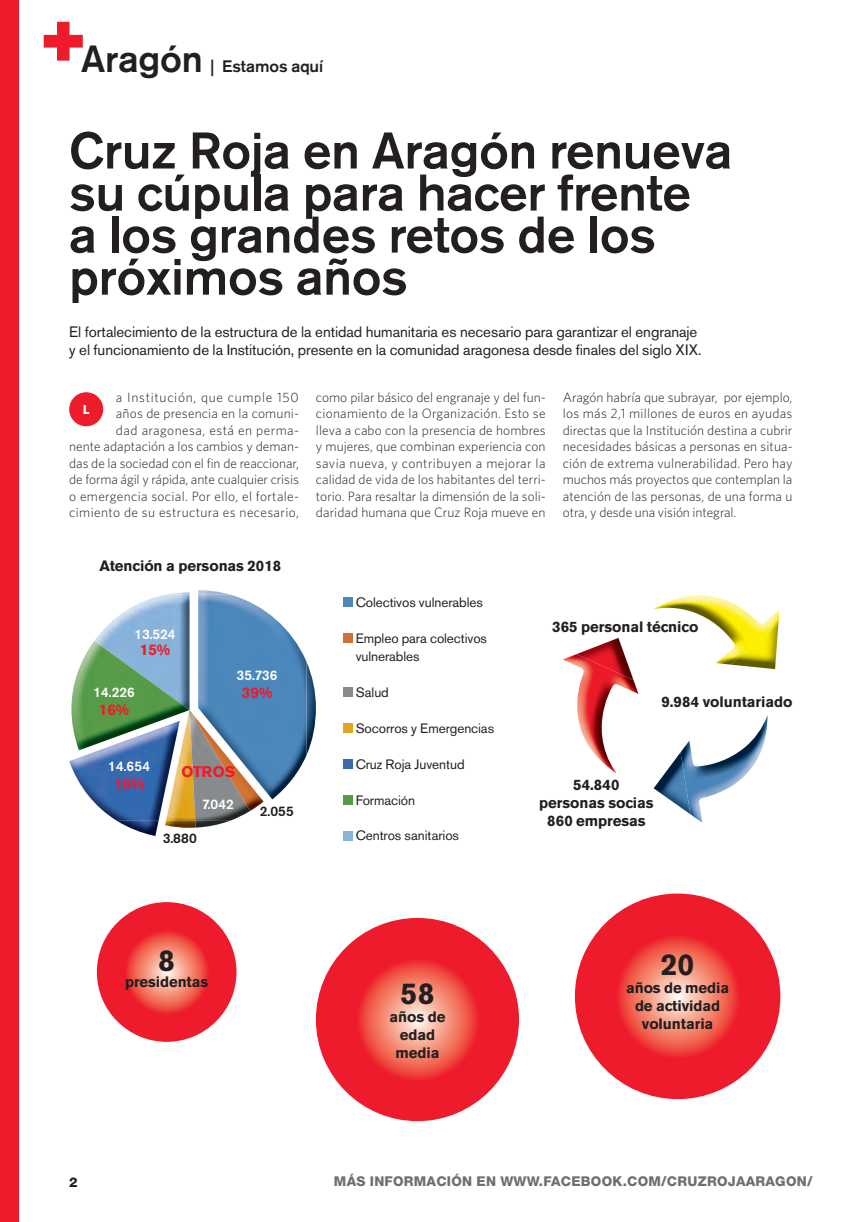
<style>
.page{position:relative;width:851px;height:1222px;background:#fff}
.page>*{position:absolute;margin:0;border:0;box-sizing:border-box;transform-origin:0 0}
.t1{font:500 51px/42px "Akzidenz Grotesk BE";letter-spacing:-.005em;color:#231f20}
.t2{font:500 37.5px "Akzidenz Grotesk BE";letter-spacing:-.005em;color:#231f20}
.t3{font:700 30px "Akzidenz Grotesk BE";color:#231f20}
.t4{font:500 16.5px "Akzidenz Grotesk BE";letter-spacing:-.005em;color:#231f20}
.t5{font:700 15.3px "Akzidenz Grotesk BE";letter-spacing:-.005em;color:#ee1b2c}
.t6{font:15px/18px "Akzidenz Grotesk BE";letter-spacing:-.005em;color:#231f20}
.t7{font:700 15px/18px "Akzidenz Grotesk BE";letter-spacing:-.005em;color:#231f20;text-align:center}
.t8{font:500 13.8px "Akzidenz Grotesk BE";letter-spacing:.005em;color:#fff}
.t9{font:500 13.8px "Akzidenz Grotesk BE";letter-spacing:.015em;color:#231f20}
.t10{font:300 13.5px/16.5px "Whitney";letter-spacing:.005em;color:#231f20;text-align:justify}
.t11{font:13.5px/18px "Akzidenz Grotesk BE";letter-spacing:-.005em;color:#231f20}
.t12{font:800 13.5px "Helvetica Neue";letter-spacing:.02em;color:#6d6f74}
.t13{font:800 13.5px "Helvetica Neue";color:#231f20}
.t14{font:700 12.75px "Akzidenz Grotesk BE";color:#fff}
</style>
<div class="page">
<div style="left:0;top:0;width:19px;height:1221px;background:#ee1b2c"></div>
<svg style="left:44px;top:22px;width:39px;height:39px"></svg>
<div style="left:69px;top:392px;width:34px;height:34px;background:#ee1b2c;border-radius:50%"></div>
<svg style="left:97px;top:902px;width:139px;height:139px;background:#ef3b41"></svg>
<svg style="left:316px;top:917px;width:203px;height:203px;background:#ef3c41"></svg>
<svg style="left:575px;top:893px;width:205px;height:205px;background:#ef3b41"></svg>
<div style="left:343px;top:597px;width:9px;height:9px;background:#4c87b9"></div>
<div style="left:343px;top:633px;width:9px;height:9px;background:#ce7132"></div>
<div style="left:343px;top:687px;width:9px;height:9px;background:#888b8c"></div>
<div style="left:343px;top:723px;width:9px;height:9px;background:#e1a51e"></div>
<div style="left:343px;top:758px;width:9px;height:10px;background:#3a6aaf"></div>
<div style="left:343px;top:794px;width:9px;height:10px;background:#569a49"></div>
<div style="left:343px;top:830px;width:9px;height:10px;background:#89b3d9"></div>
<img style="left:730px;top:664px;width:46px;height:5px">
<img style="left:654px;top:595px;width:125px;height:69px">
<img style="left:653px;top:753px;width:27px;height:54px">
<img style="left:680px;top:716px;width:87px;height:106px">
<img style="left:577px;top:638px;width:48px;height:16px">
<img style="left:563px;top:654px;width:75px;height:119px">
<img style="left:95px;top:594px;width:94px;height:46px">
<img style="left:71px;top:640px;width:118px;height:80px">
<img style="left:117px;top:820px;width:42px;height:15px">
<img style="left:69px;top:720px;width:96px;height:100px">
<img style="left:165px;top:710px;width:30px;height:117px">
<img style="left:195px;top:820px;width:35px;height:7px">
<img style="left:189px;top:810px;width:61px;height:10px">
<img style="left:189px;top:710px;width:75px;height:100px">
<img style="left:198px;top:590px;width:30px;height:4px">
<img style="left:306px;top:661px;width:10px;height:94px">
<img style="left:198px;top:594px;width:108px;height:205px">
<h2 class="t2" style="left:81px;top:45px;width:123px">Aragón</h2>
<p class="t4" style="left:211px;top:60px;width:114px">| Estamos aquí</p>
<h1 class="t1" style="left:69px;top:134px;width:664px">Cruz Roja en Aragón renueva su cúpula para hacer frente<br>a los grandes retos de los próximos años</h1>
<p class="t6" style="left:69px;top:324px;width:634px">El fortalecimiento de la estructura de la entidad humanitaria es necesario para garantizar el engranaje y el funcionamiento de la Institución, presente en la comunidad aragonesa desde finales del siglo XIX.</p>
<p class="t10" style="left:69px;top:390px;width:231px;text-align:right">a Institución, que cumple 150<br>años de presencia en la comuni-<br>dad aragonesa, está en perma-<br>nente adaptación a los cambios y deman&shy;das de la sociedad con el fin de reaccionar, de forma ágil y rápida, ante cualquier crisis o emergencia social. Por ello, el fortale&shy;cimiento de su estructura es necesario,</p>
<p class="t14" style="left:83px;top:405px;width:8px">L</p>
<p class="t7" style="left:99px;top:557px;width:183px">Atención a personas 2018</p>
<p class="t8" style="left:134px;top:629px;width:43px">13.524</p>
<p class="t5" style="left:140px;top:644px;width:32px">15%</p>
<p class="t8" style="left:93px;top:687px;width:43px">14.226</p>
<p class="t5" style="left:99px;top:703px;width:32px">16%</p>
<p class="t8" style="left:236px;top:670px;width:43px">35.736</p>
<p class="t5" style="left:242px;top:686px;width:32px">39%</p>
<p class="t8" style="left:108px;top:761px;width:43px">14.654</p>
<p class="t5" style="left:114px;top:777px;width:32px">16%</p>
<p class="t5" style="left:181px;top:766px;width:55px">OTROS</p>
<p class="t8" style="left:202px;top:799px;width:33px">7.042</p>
<p class="t9" style="left:260px;top:806px;width:36px">2.055</p>
<p class="t9" style="left:163px;top:832px;width:36px">3.880</p>
<p class="t10" style="left:316px;top:390px;width:231px">como pilar básico del engranaje y del fun&shy;cionamiento de la Organización. Esto se lleva a cabo con la presencia de hombres y mujeres, que combinan experiencia con savia nueva, y contribuyen a mejorar la calidad de vida de los habitantes del terri&shy;torio. Para resaltar la dimensión de la soli&shy;daridad humana que Cruz Roja mueve en</p>
<p class="t10" style="left:563px;top:390px;width:231px">Aragón habría que subrayar, por ejemplo, los más 2,1 millones de euros en ayudas directas que la Institución destina a cubrir necesidades básicas a personas en situa&shy;ción de extrema vulnerabilidad. Pero hay muchos más proyectos que contemplan la atención de las personas, de una forma u otra, y desde una visión integral.</p>
<p class="t11" style="left:356px;top:594px;width:129px">Colectivos vulnerables</p>
<p class="t11" style="left:356px;top:630px;width:133px">Empleo para colectivos vulnerables</p>
<p class="t11" style="left:356px;top:684px;width:35px">Salud</p>
<p class="t11" style="left:356px;top:720px;width:140px">Socorros y Emergencias</p>
<p class="t11" style="left:356px;top:756px;width:110px">Cruz Roja Juventud</p>
<p class="t11" style="left:356px;top:792px;width:61px">Formación</p>
<p class="t11" style="left:356px;top:828px;width:105px">Centros sanitarios</p>
<p class="t7" style="left:552px;top:618px;width:148px">365 personal técnico</p>
<p class="t7" style="left:661px;top:693px;width:132px">9.984 voluntariado</p>
<p class="t7" style="left:539px;top:776px;width:116px">54.840 personas socias<br>860 empresas</p>
<h3 class="t3" style="left:158px;top:948px;width:18px">8</h3>
<p class="t7" style="left:125px;top:973px;width:84px">presidentas</p>
<h3 class="t3" style="left:400px;top:982px;width:36px">58</h3>
<p class="t7" style="left:389px;top:1009px;width:57px">años de edad media</p>
<h3 class="t3" style="left:661px;top:953px;width:35px">20</h3>
<p class="t7" style="left:626px;top:979px;width:104px">años de media de actividad voluntaria</p>
<p class="t13" style="left:69px;top:1176px;width:10px">2</p>
<p class="t12" style="left:334px;top:1175px;width:480px">MÁS INFORMACIÓN EN WWW.FACEBOOK.COM/CRUZROJAARAGON/</p>
</div>
